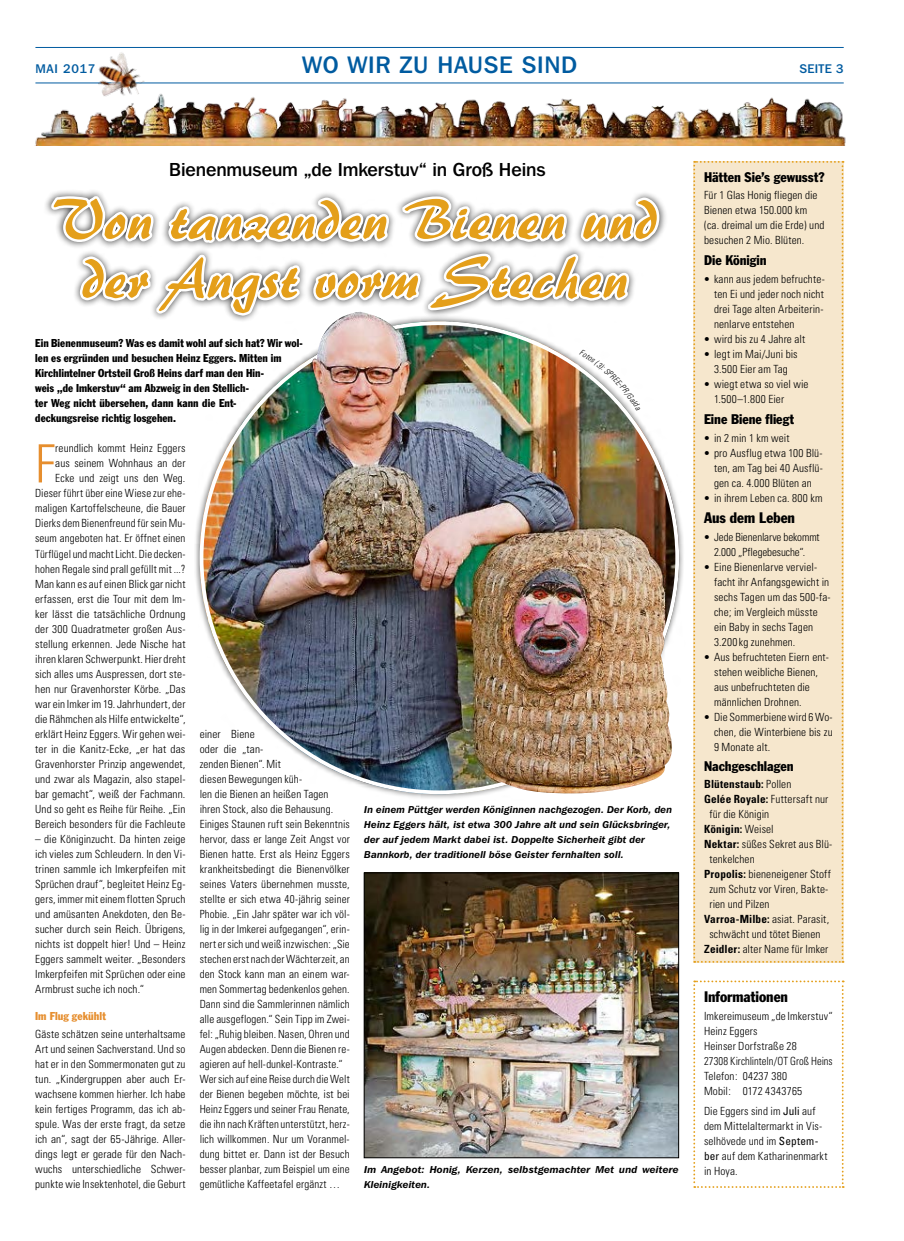
<style>
.page{position:relative;width:904px;height:1241px;background:#fff}
.page>*{position:absolute;margin:0;border:0;box-sizing:border-box;transform-origin:0 0}
.t1{font:58.88px/58.9px "Palette D";letter-spacing:.015em;color:#e49f1a;text-align:center}
.t2{font:300 condensed 52.75px "Univers";color:#e68e2e}
.t3{font:500 23.75px "Franklin Gothic IT Cby BT";letter-spacing:.025em;color:#005ba0}
.t4{font:500 18.75px "Franklin Gothic IT Cby BT";letter-spacing:-.005em;color:#000}
.t5{font:condensed 15px "Franklin Gothic";letter-spacing:-.005em;color:#000}
.t6{font:condensed 13.75px "Franklin Gothic";color:#000}
.t7{font:500 12.5px "Franklin Gothic IT Cby BT";letter-spacing:.05em;color:#005ba0}
.t8{font:300 condensed 11.25px/15px "Univers";letter-spacing:.01em;color:#000}
.t9{font:condensed 11.25px/15px "Franklin Gothic";letter-spacing:.005em;color:#000}
.t10{font:300 condensed 11.25px/15px "Univers";letter-spacing:-.01em;color:#000;text-align:center}
.t11{font:700 condensed 11.25px "Univers";letter-spacing:.01em;color:#000}
.t12{font:italic 600 10px/15px "Franklin Gothic IT Cby BT";letter-spacing:.01em;color:#000}
.t13{font:italic 600 10px/15px "Franklin Gothic IT Cby BT";letter-spacing:.01em;color:#000;scale:1.04 1}
.s1{font-family:"Avenir";font-weight:800;font-stretch:normal}
.s2{font-weight:300}
.s3{font-weight:700}
.s4{font-family:"Franklin Gothic";font-weight:400;color:#e68e2e}
.s5{font-weight:400}
</style>
<div class="page">
<hr style="left:35px;top:83px;width:808px;height:1px;background:#005ba0">
<hr style="left:35px;top:47px;width:808px;height:1px;background:#005ba0">
<svg style="left:693px;top:980px;width:150px;height:207px"></svg>
<img style="left:366px;top:874px;width:310px;height:281px">
<div style="left:364px;top:872px;width:314px;height:285px;border:1px solid #000"></div>
<img style="left:35px;top:94px;width:811px;height:52px">
<svg style="left:693px;top:161px;width:150px;height:801px;background:#f5e4c5"></svg>
<div style="left:43px;top:189px;width:625px;height:134px;background:#000;opacity:.78"></div>
<svg style="left:48px;top:193px;width:614px;height:130px"></svg>
<img style="left:90px;top:52px;width:58px;height:55px">
<div style="left:194px;top:315px;width:491px;height:485px;background:#000;opacity:.55"></div>
<img style="left:200px;top:321px;width:479px;height:473px">
<img style="left:308px;top:312px;width:369px;height:481px">
<svg style="left:579px;top:349px;width:61px;height:62px"></svg>
<p class="t7" style="left:35px;top:61px;width:61px">Mai 2017</p>
<p class="t3" style="left:302px;top:50px;width:276px">wo wir zu hause sind</p>
<p class="t7" style="left:799px;top:61px;width:46px">seite 3</p>
<p class="t4" style="left:169px;top:158px;width:378px">Bienenmuseum „de Imkerstuv“ in Groß Heins</p>
<p class="t6" style="left:704px;top:168px;width:122px">Hätten Sie’s gewusst?</p>
<p class="t8" style="left:704px;top:188px;width:122px">Für 1 Glas Honig fliegen die<br>Bienen etwa 150.000 km (ca. dreimal um die Erde) und besuchen 2 Mio. Blüten.</p>
<p class="t6" style="left:704px;top:252px;width:64px">Die Königin</p>
<p class="t8" style="left:714px;top:271px;width:112px;text-align:justify;text-indent:-10px"><span class="s1">•</span> kann aus jedem befruchte&shy;ten Ei und jeder noch nicht drei Tage alten Arbeiterin&shy;nenlarve entstehen</p>
<p class="t8" style="left:704px;top:331px;width:103px"><span class="s1">•</span> wird bis zu 4 Jahre alt</p>
<p class="t8" style="left:704px;top:346px;width:95px;text-align:center"><span class="s1">•</span> legt im Mai/Juni bis<br>3.500 Eier am Tag</p>
<p class="t8" style="left:714px;top:376px;width:96px;text-indent:-10px"><span class="s1">•</span> wiegt etwa so viel wie<br>1.500–1.800 Eier</p>
<p class="t6" style="left:704px;top:411px;width:91px">Eine Biene fliegt</p>
<p class="t8" style="left:704px;top:430px;width:87px"><span class="s1">•</span> in 2 min 1 km weit</p>
<p class="t8" style="left:714px;top:445px;width:110px;text-align:justify;text-indent:-10px"><span class="s1">•</span> pro Ausflug etwa 100 Blü&shy;ten, am Tag bei 40 Ausflü&shy;gen ca. 4.000 Blüten an</p>
<p class="t8" style="left:704px;top:490px;width:120px"><span class="s1">•</span> in ihrem Leben ca. 800 km</p>
<p class="t5" style="left:704px;top:508px;width:93px">Aus dem Leben</p>
<p class="t10" style="left:704px;top:529px;width:117px"><span class="s1">•</span> Jede Bienenlarve bekommt<br>2.000 „Pflegebesuche“.</p>
<p class="t8" style="left:714px;top:559px;width:118px;text-indent:-10px"><span class="s1">•</span> Eine Bienenlarve verviel&shy;facht ihr Anfangsgewicht in sechs Tagen um das 500-fa&shy;che; im Vergleich müsste ein Baby in sechs Tagen<br>3.200 kg zunehmen.</p>
<p class="t8" style="left:714px;top:649px;width:116px;text-indent:-10px"><span class="s1">•</span> Aus befruchteten Eiern ent&shy;stehen weibliche Bienen, aus unbefruchteten die männlichen Drohnen.</p>
<p class="t8" style="left:714px;top:709px;width:120px;text-align:justify;text-indent:-10px"><span class="s1">•</span> Die Sommerbiene wird 6 Wo&shy;chen, die Winterbiene bis zu 9 Monate alt.</p>
<p class="t6" style="left:704px;top:757px;width:91px">Nachgeschlagen</p>
<p class="t11" style="left:704px;top:777px;width:89px">Blütenstaub: <span class="s2">Pollen</span></p>
<p class="t8" style="left:704px;top:791px;width:126px"><span class="s3">Gelée Royale:</span> Futtersaft nur</p>
<p class="t8" style="left:709px;top:806px;width:61px">für die Königin</p>
<p class="t11" style="left:704px;top:822px;width:71px">Königin: <span class="s2">Weisel</span></p>
<p class="t8" style="left:704px;top:836px;width:130px"><span class="s3">Nektar:</span> süßes Sekret aus Blü-</p>
<p class="t8" style="left:709px;top:851px;width:47px">tenkelchen</p>
<p class="t8" style="left:704px;top:866px;width:128px"><span class="s3">Propolis:</span> bieneneigener Stoff</p>
<p class="t8" style="left:709px;top:881px;width:120px">zum Schutz vor Viren, Bakte-</p>
<p class="t8" style="left:709px;top:896px;width:62px">rien und Pilzen</p>
<p class="t8" style="left:704px;top:911px;width:127px"><span class="s3">Varroa-Milbe:</span> asiat. Parasit,</p>
<p class="t8" style="left:709px;top:926px;width:113px">schwächt und tötet Bienen</p>
<p class="t8" style="left:704px;top:941px;width:126px"><span class="s3">Zeidler:</span> alter Name für Imker</p>
<p class="t1" style="left:53px;top:191px;width:605px">Von tanzenden Bienen und der Angst vorm Stechen</p>
<p class="t9" style="left:35px;top:335px;width:269px">Ein Bienenmuseum? Was es damit wohl auf sich hat? Wir wol&shy;len es ergründen und besuchen Heinz Eggers. Mitten im Kirchlintelner Ortsteil Groß Heins darf man den Hin-<br>weis „de Imkerstuv“ am Abzweig in den Stellich-<br>ter Weg nicht übersehen, dann kann die Ent&shy;deckungsreise richtig losgehen.</p>
<p class="t8" style="left:35px;top:441px;width:152px;text-align:right">reundlich kommt Heinz Eggers<br>aus seinem Wohnhaus an der Ecke und zeigt uns den Weg.<br>Dieser führt über eine Wiese zur ehe&shy;maligen Kartoffelscheune, die Bauer Dierks dem Bienenfreund für sein Mu&shy;seum angeboten hat. Er öffnet einen Türflügel und macht Licht. Die decken&shy;hohen Regale sind prall gefüllt mit ...?<br>Man kann es auf einen Blick gar nicht erfassen, erst die Tour mit dem Im&shy;ker lässt die tatsächliche Ordnung der 300 Quadratmeter großen Aus&shy;stellung erkennen. Jede Nische hat ihren klaren Schwerpunkt. Hier dreht sich alles ums Auspressen, dort ste&shy;hen nur Gravenhorster Körbe. „Das war ein Imker im 19. Jahrhundert, der die Rähmchen als Hilfe entwickelte“, erklärt Heinz Eggers. Wir gehen wei&shy;ter in die Kanitz-Ecke, „er hat das Gravenhorster Prinzip angewendet, und zwar als Magazin, also stapel&shy;bar gemacht“, weiß der Fachmann.<br>Und so geht es Reihe für Reihe. „Ein Bereich besonders für die Fachleute</p>
<p class="t8" style="left:35px;top:831px;width:152px;text-align:justify">– die Königinzucht. Da hinten zeige ich vieles zum Schleudern. In den Vi&shy;trinen sammle ich Imkerpfeifen mit Sprüchen drauf“, begleitet Heinz Eg&shy;gers, immer mit einem flotten Spruch und amüsanten Anekdoten, den Be&shy;sucher durch sein Reich. Übrigens, nichts ist doppelt hier! Und – Heinz Eggers sammelt weiter. „Besonders Imkerpfeifen mit Sprüchen oder eine Armbrust suche ich noch.“</p>
<p class="t8" style="left:35px;top:1007px;width:152px;line-height:17.5px"><span class="s4">Im Flug gekühlt<br></span>Gäste schätzen seine unterhaltsame</p>
<p class="t8" style="left:35px;top:1041px;width:152px;text-align:justify">Art und seinen Sachverstand. Und so hat er in den Sommermonaten gut zu tun. „Kindergruppen aber auch Er&shy;wachsene kommen hierher. Ich habe kein fertiges Programm, das ich ab&shy;spule. Was der erste fragt, da setze ich an“, sagt der 65-Jährige. Aller&shy;dings legt er gerade für den Nach&shy;wuchs unterschiedliche Schwer&shy;punkte wie Insektenhotel, die Geburt</p>
<p class="t2" style="left:35px;top:432px;width:22px">F</p>
<p class="t8" style="left:200px;top:726px;width:152px">einer Biene<br>oder die „tan-<br>zenden Bienen“. Mit<br>diesen Bewegungen küh-<br>len die Bienen an heißen Tagen ihren Stock, also die Behausung.<br>Einiges Staunen ruft sein Bekenntnis hervor, dass er lange Zeit Angst vor Bienen hatte. Erst als Heinz Eggers krankheitsbedingt die Bienenvölker seines Vaters übernehmen musste, stellte er sich etwa 40-jährig seiner Phobie. „Ein Jahr später war ich völ&shy;lig in der Imkerei aufgegangen“, erin&shy;nert er sich und weiß inzwischen: „Sie stechen erst nach der Wächterzeit, an den Stock kann man an einem war&shy;men Sommertag bedenkenlos gehen.<br>Dann sind die Sammlerinnen nämlich alle ausgeflogen.“ Sein Tipp im Zwei&shy;fel: „Ruhig bleiben. Nasen, Ohren und Augen abdecken. Denn die Bienen re&shy;agieren auf hell-dunkel-Kontraste.“ Wer sich auf eine Reise durch die Welt der Bienen begeben möchte, ist bei Heinz Eggers und seiner Frau Renate, die ihn nach Kräften unterstützt, herz&shy;lich willkommen. Nur um Voranmel&shy;dung bittet er. Dann ist der Besuch besser planbar, zum Beispiel um eine gemütliche Kaffeetafel ergänzt …</p>
<p class="t12" style="left:364px;top:801px;width:309px">In einem Püttger werden Königinnen nachgezogen. Der Korb, den Heinz Eggers hält, ist etwa 300 Jahre alt und sein Glücksbringer, der auf jedem Markt dabei ist. Doppelte Sicherheit gibt der Bannkorb, der traditionell böse Geister fernhalten soll.</p>
<p class="t5" style="left:704px;top:987px;width:85px">Informationen</p>
<p class="t8" style="left:704px;top:1008px;width:130px">Imkereimuseum „de Imkerstuv“<br>Heinz Eggers<br>Heinser Dorfstraße 28<br>27308 Kirchlinteln/OT Groß Heins<br>Telefon: 04237 380<br>Mobil: 0172 4343765</p>
<p class="t8" style="left:704px;top:1103px;width:125px">Die Eggers sind im <span class="s5">Juli</span> auf dem Mittelaltermarkt in Vis&shy;selhövede und im <span class="s5">Septem&shy;ber</span> auf dem Katharinenmarkt in Hoya.</p>
<p class="t13" style="left:364px;top:1161px;width:304px">Im Angebot: Honig, Kerzen, selbstgemachter Met und weitere<br>Kleinigkeiten.</p>
</div>
